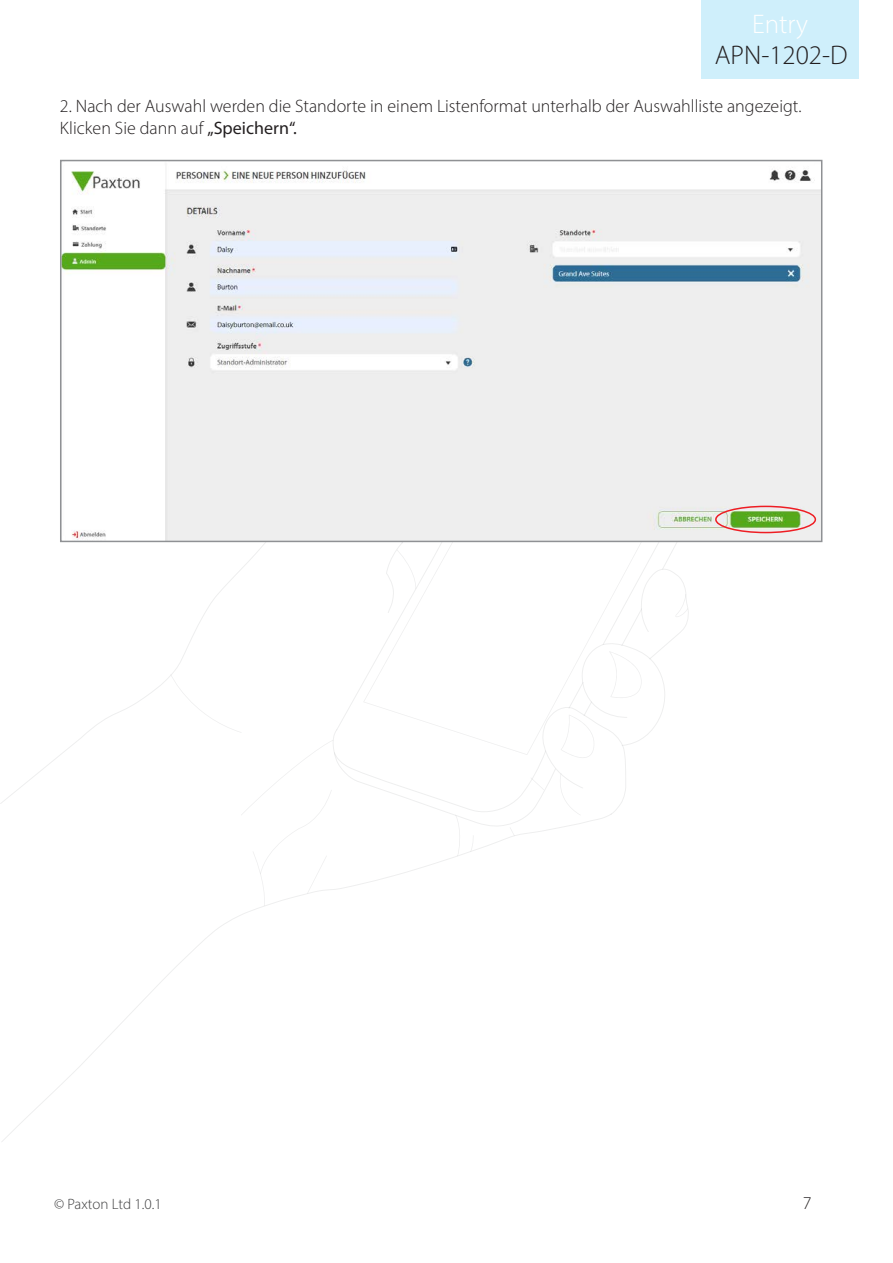
<style>
.page{position:relative;width:893px;height:1263px;background:#fff}
.page>*{position:absolute;margin:0;border:0;box-sizing:border-box;transform-origin:0 0}
.t1{font:300 27px "Myriad Pro";color:#231f20}
.t2{font:300 27px "Myriad Pro";color:#fff}
.Text_-_bold_title{font:300 18px/21.6px "Myriad Pro";color:#231f20}
.t3{font:300 15px "Myriad Pro";letter-spacing:-.005em;color:#3e3e3f}
.s1{font-weight:400}
</style>
<div class="page">
<svg style="left:170px;top:542px;width:591px;height:272px"></svg>
<div style="left:702px;top:0;width:157px;height:79px;background:#cfeffb"></div>
<img style="left:63px;top:170px;width:756px;height:369px">
<div style="left:60px;top:160px;width:762px;height:382px;border:2px solid #8f9194"></div>
<div style="left:715px;top:506px;width:101px;height:27px;border:2px solid #ee1d23;border-radius:50%"></div>
<h1 class="t2" style="left:752px;top:8px;width:58px">Entry</h1>
<h1 class="t1" style="left:715px;top:39px;width:134px">APN-1202-D</h1>
<p class="Text_-_bold_title" style="left:60px;top:95px;width:743px">2. Nach der Auswahl werden die Standorte in einem Listenformat unterhalb der Auswahlliste angezeigt.<br>Klicken Sie dann auf <span class="s1">„Speichern“.</span></p>
<p class="t3" style="left:54px;top:1195px;width:109px">© Paxton Ltd 1.0.1</p>
<p class="Text_-_bold_title" style="left:803px;top:1192px;width:10px">7</p>
</div>
